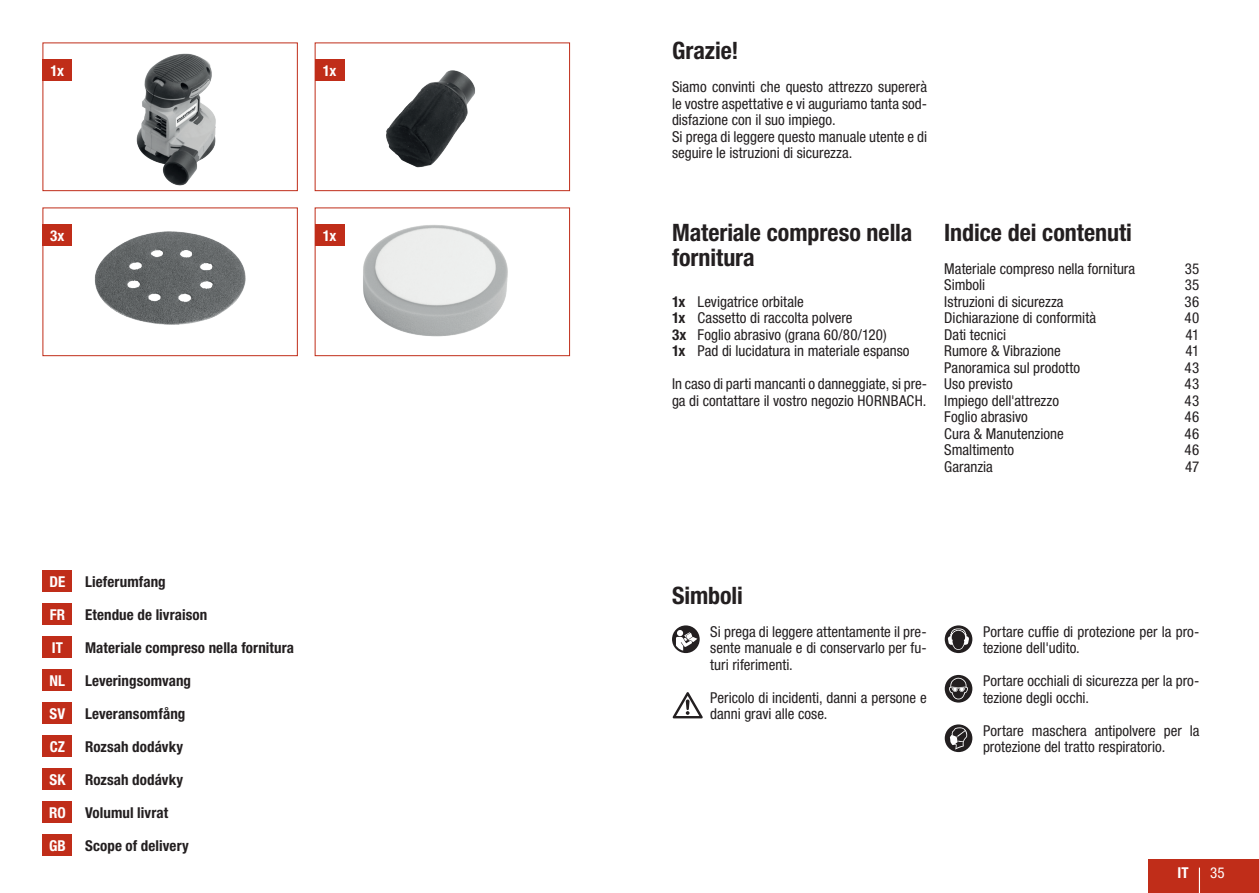
<style>
.page{position:relative;width:1259px;height:893px;background:#fff}
.page>*{position:absolute;margin:0;border:0;box-sizing:border-box;transform-origin:0 0}
.Heading_IT{font:700 condensed 24px/25.5px "Helvetica Neue LTW1 G";color:#231f20}
.Heading{font:700 condensed 24px "Helvetica Neue LTW1 G";color:#231f20}
.t1{font:condensed 15px/16.5px "Helvetica Neue LTW1 G";color:#231f20}
.t2{font:700 condensed 15px "Helvetica Neue LTW1 G";letter-spacing:.005em;color:#231f20}
.t3{font:700 condensed 15px "Helvetica Neue LTW1 G";letter-spacing:.005em;color:#fff}
.t4{font:condensed 15px "Helvetica Neue LTW1 G";color:#fff}
.s1{font-weight:700}
</style>
<div class="page">
<div style="left:1148px;top:859px;width:111px;height:34px;background:#c02d19"></div>
<hr style="left:1198px;top:868px;width:2px;height:25px;background:#fff">
<div style="left:43px;top:570px;width:29px;height:21px;background:#c02d19"></div>
<div style="left:43px;top:702px;width:29px;height:21px;background:#c02d19"></div>
<div style="left:43px;top:636px;width:29px;height:21px;background:#c02d19"></div>
<div style="left:43px;top:768px;width:29px;height:21px;background:#c02d19"></div>
<div style="left:43px;top:603px;width:29px;height:21px;background:#c02d19"></div>
<div style="left:43px;top:735px;width:29px;height:21px;background:#c02d19"></div>
<div style="left:43px;top:669px;width:29px;height:21px;background:#c02d19"></div>
<div style="left:43px;top:801px;width:29px;height:21px;background:#c02d19"></div>
<div style="left:43px;top:834px;width:29px;height:21px;background:#c02d19"></div>
<img style="left:45px;top:231px;width:201px;height:94px">
<div style="left:43px;top:224px;width:29px;height:21px;background:#c02d19"></div>
<div style="left:43px;top:208px;width:255px;height:148px;border:1px solid #c02d19"></div>
<img style="left:386px;top:70px;width:89px;height:98px">
<div style="left:315px;top:59px;width:29px;height:21px;background:#c02d19"></div>
<div style="left:315px;top:43px;width:255px;height:148px;border:1px solid #c02d19"></div>
<img style="left:136px;top:53px;width:80px;height:133px">
<div style="left:43px;top:59px;width:29px;height:21px;background:#c02d19"></div>
<div style="left:43px;top:43px;width:255px;height:148px;border:1px solid #c02d19"></div>
<img style="left:317px;top:224px;width:191px;height:113px">
<div style="left:315px;top:224px;width:29px;height:21px;background:#c02d19"></div>
<div style="left:315px;top:208px;width:255px;height:148px;border:1px solid #c02d19"></div>
<svg style="left:672px;top:625px;width:27px;height:28px"></svg>
<svg style="left:672px;top:692px;width:31px;height:27px"></svg>
<svg style="left:944px;top:625px;width:28px;height:28px"></svg>
<svg style="left:944px;top:675px;width:28px;height:28px"></svg>
<svg style="left:944px;top:724px;width:28px;height:28px"></svg>
<p class="t3" style="left:51px;top:61px;width:15px">1x</p>
<p class="t3" style="left:323px;top:61px;width:15px">1x</p>
<p class="t3" style="left:50px;top:226px;width:16px">3x</p>
<p class="t3" style="left:323px;top:226px;width:15px">1x</p>
<p class="t3" style="left:49px;top:573px;width:17px">DE</p>
<p class="t3" style="left:50px;top:606px;width:17px">FR</p>
<p class="t3" style="left:52px;top:639px;width:13px">IT</p>
<p class="t3" style="left:50px;top:672px;width:17px">NL</p>
<p class="t3" style="left:50px;top:705px;width:17px">SV</p>
<p class="t3" style="left:50px;top:738px;width:17px">CZ</p>
<p class="t3" style="left:49px;top:771px;width:17px">SK</p>
<p class="t3" style="left:49px;top:804px;width:18px">RO</p>
<p class="t3" style="left:49px;top:837px;width:18px">GB</p>
<p class="t2" style="left:85px;top:573px;width:82px">Lieferumfang</p>
<p class="t2" style="left:85px;top:606px;width:124px">Etendue de livraison</p>
<p class="t2" style="left:85px;top:639px;width:211px">Materiale compreso nella fornitura</p>
<p class="t2" style="left:85px;top:672px;width:108px">Leveringsomvang</p>
<p class="t2" style="left:85px;top:705px;width:102px">Leveransomfång</p>
<p class="t2" style="left:85px;top:738px;width:100px">Rozsah dodávky</p>
<p class="t2" style="left:85px;top:771px;width:100px">Rozsah dodávky</p>
<p class="t2" style="left:85px;top:804px;width:85px">Volumul livrat</p>
<p class="t2" style="left:85px;top:837px;width:105px">Scope of delivery</p>
<p class="Heading" style="left:672px;top:36px;width:68px">Grazie!</p>
<p class="t1" style="left:672px;top:79px;width:257px;text-align:justify">Siamo convinti che questo attrezzo supererà le vostre aspettative e vi auguriamo tanta sod&shy;disfazione con il suo impiego.</p>
<p class="t1" style="left:672px;top:128px;width:257px">Si prega di leggere questo manuale utente e di seguire le istruzioni di sicurezza.</p>
<p class="Heading_IT" style="left:672px;top:219px;width:242px">Materiale compreso nella fornitura</p>
<p class="t1" style="left:672px;top:293px;width:133px"><span class="s1">1x</span> Levigatrice orbitale</p>
<p class="t1" style="left:672px;top:310px;width:182px"><span class="s1">1x</span> Cassetto di raccolta polvere</p>
<p class="t1" style="left:672px;top:326px;width:216px"><span class="s1">3x</span> Foglio abrasivo (grana 60/80/120)</p>
<p class="t1" style="left:672px;top:343px;width:239px"><span class="s1">1x</span> Pad di lucidatura in materiale espanso</p>
<p class="t1" style="left:672px;top:376px;width:257px">In caso di parti mancanti o danneggiate, si pre&shy;ga di contattare il vostro negozio HORNBACH.</p>
<p class="Heading" style="left:944px;top:218px;width:189px">Indice dei contenuti</p>
<p class="t1" style="left:944px;top:260px;width:192px">Materiale compreso nella fornitura</p>
<p class="t1" style="left:1184px;top:260px;width:16px">35</p>
<p class="t1" style="left:944px;top:277px;width:42px">Simboli</p>
<p class="t1" style="left:1184px;top:277px;width:16px">35</p>
<p class="t1" style="left:944px;top:293px;width:121px">Istruzioni di sicurezza</p>
<p class="t1" style="left:1184px;top:293px;width:16px">36</p>
<p class="t1" style="left:944px;top:310px;width:153px">Dichiarazione di conformità</p>
<p class="t1" style="left:1184px;top:310px;width:16px">40</p>
<p class="t1" style="left:944px;top:326px;width:63px">Dati tecnici</p>
<p class="t1" style="left:1185px;top:326px;width:15px">41</p>
<p class="t1" style="left:944px;top:343px;width:118px">Rumore &amp; Vibrazione</p>
<p class="t1" style="left:1185px;top:343px;width:15px">41</p>
<p class="t1" style="left:944px;top:359px;width:137px">Panoramica sul prodotto</p>
<p class="t1" style="left:1184px;top:359px;width:16px">43</p>
<p class="t1" style="left:944px;top:376px;width:70px">Uso previsto</p>
<p class="t1" style="left:1184px;top:376px;width:16px">43</p>
<p class="t1" style="left:944px;top:392px;width:116px">Impiego dell'attrezzo</p>
<p class="t1" style="left:1184px;top:392px;width:16px">43</p>
<p class="t1" style="left:944px;top:409px;width:85px">Foglio abrasivo</p>
<p class="t1" style="left:1184px;top:409px;width:16px">46</p>
<p class="t1" style="left:944px;top:425px;width:121px">Cura &amp; Manutenzione</p>
<p class="t1" style="left:1184px;top:425px;width:16px">46</p>
<p class="t1" style="left:944px;top:442px;width:71px">Smaltimento</p>
<p class="t1" style="left:1184px;top:442px;width:16px">46</p>
<p class="t1" style="left:944px;top:458px;width:50px">Garanzia</p>
<p class="t1" style="left:1185px;top:458px;width:16px">47</p>
<p class="Heading_IT" style="left:672px;top:582px;width:72px">Simboli</p>
<p class="t1" style="left:710px;top:623px;width:218px;text-align:justify">Si prega di leggere attentamente il pre&shy;sente manuale e di conservarlo per fu&shy;turi riferimenti.</p>
<p class="t1" style="left:710px;top:689px;width:218px">Pericolo di incidenti, danni a persone e danni gravi alle cose.</p>
<p class="t1" style="left:983px;top:623px;width:218px">Portare cuffie di protezione per la pro&shy;tezione dell'udito.</p>
<p class="t1" style="left:983px;top:673px;width:218px">Portare occhiali di sicurezza per la pro&shy;tezione degli occhi.</p>
<p class="t1" style="left:983px;top:722px;width:218px">Portare maschera antipolvere per la protezione del tratto respiratorio.</p>
<p class="t3" style="left:1177px;top:864px;width:13px">IT</p>
<p class="t4" style="left:1210px;top:864px;width:16px">35</p>
</div>
